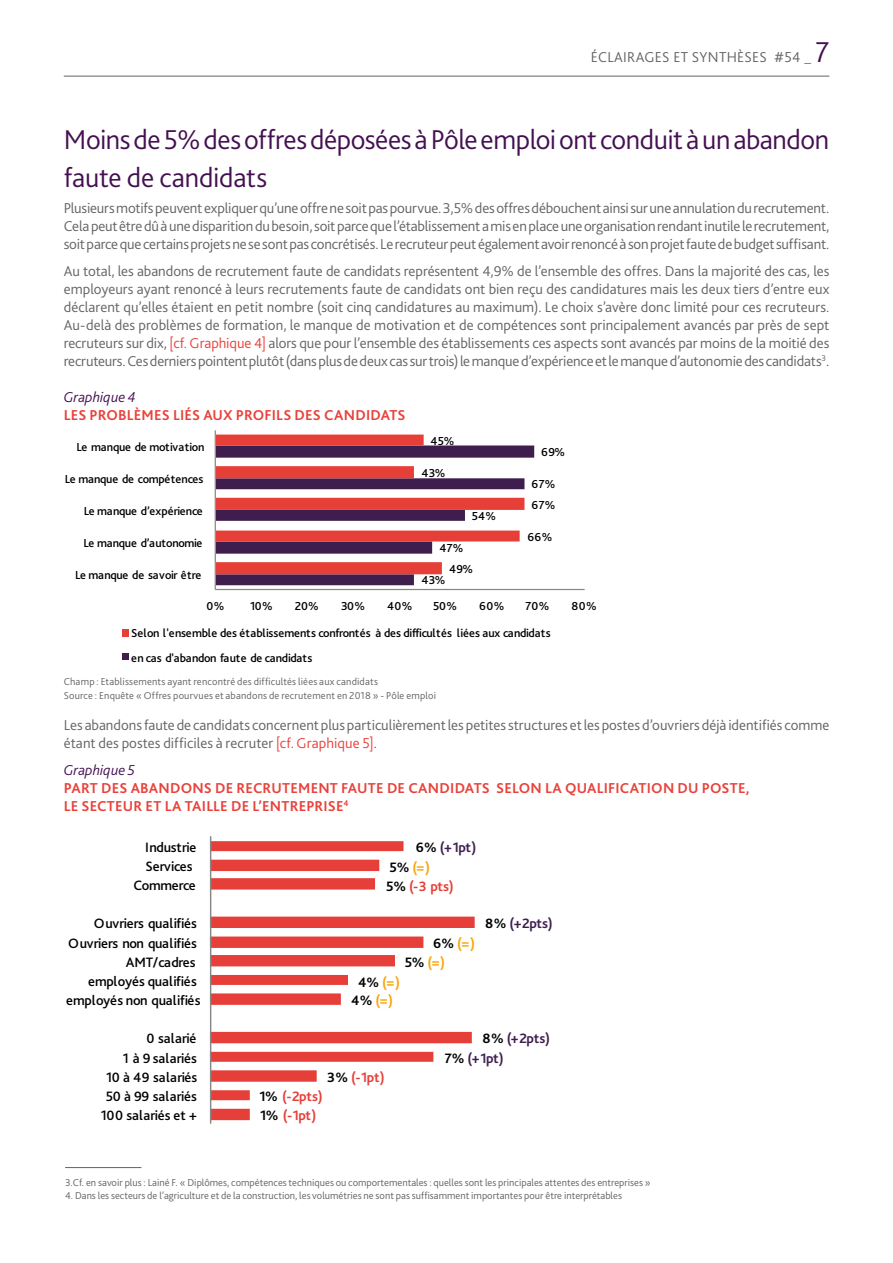
<style>
.page{position:relative;width:893px;height:1263px;background:#fff}
.page>*{position:absolute;margin:0;border:0;box-sizing:border-box;transform-origin:0 0}
.TEXTE_INTRO{font:300 28.5px/37.5px "Bliss 2";letter-spacing:-.015em;color:#441051}
.TEXTE_INTRO-2{font:300 15px/18px "Bliss 2";letter-spacing:-.005em;color:#646363;text-align:justify}
.t1{font:700 15px/18px "Bliss 2";letter-spacing:.01em;color:#e8423b}
.TEXTE_INTRO-3{font:300 15px "Bliss 2";letter-spacing:.02em;color:#646363}
.TEXTE_INTRO-4{font:italic 300 15px "Bliss 2";color:#441051}
.t2{font:500 14.25px "Bliss 2";letter-spacing:-.015em;color:#010202}
.t3{font:500 14.25px "Bliss 2";letter-spacing:.015em;color:#010202}
.t4{font:700 14.25px "Bliss 2";letter-spacing:-.03em;color:#e63f39}
.t5{font:700 14.25px "Bliss 2";letter-spacing:-.03em;color:#3f1e4f}
.t6{font:700 14.25px "Bliss 2";color:#f7a508}
.t7{font:500 14.25px "Bliss 2";letter-spacing:.005em;color:#010202}
.t8{font:500 12.15px/24px "Bliss 2";letter-spacing:-.025em;color:#000}
.TEXTE_INTRO-5{font:300 10.5px "Bliss 2";color:#646363}
.TEXTE_INTRO-6{font:300 10.5px "Bliss 2";letter-spacing:.02em;color:#646363}
.s1{font-size:30px;color:#441051}
.s2{color:#e8423b}
.s3{color:#010202}
</style>
<div class="page">
<hr style="left:64px;top:76px;width:765px;height:1px;background:#646363">
<svg style="left:216px;top:435px;width:318px;height:150px"></svg>
<hr style="left:215px;top:589px;width:370px;height:1px;background:#868686">
<hr style="left:215px;top:430px;width:1px;height:159px;background:#868686">
<div style="left:122px;top:629px;width:6px;height:7px;background:#e63f38"></div>
<svg style="left:122px;top:653px;width:6px;height:6px"></svg>
<hr style="left:65px;top:1167px;width:76px;height:1px;background:#646363">
<svg style="left:211px;top:841px;width:264px;height:279px"></svg>
<hr style="left:210px;top:836px;width:1px;height:288px;background:#868686">
<p class="TEXTE_INTRO-3" style="left:591px;top:47px;width:240px">ÉCLAIRAGES ET SYNTHÈSES #54 _ <span class="s1">7</span></p>
<p class="TEXTE_INTRO" style="left:64px;top:121px;width:767px">Moins de 5% des offres déposées à Pôle emploi ont conduit à un abandon faute de candidats</p>
<p class="TEXTE_INTRO-2" style="left:64px;top:199px;width:767px">Plusieurs motifs peuvent expliquer qu’une offre ne soit pas pourvue. 3,5% des offres débouchent ainsi sur une annulation du recrutement.<br>Cela peut être dû à une disparition du besoin, soit parce que l’établissement a mis en place une organisation rendant inutile le recrutement, soit parce que certains projets ne se sont pas concrétisés. Le recruteur peut également avoir renoncé à son projet faute de budget suffisant.</p>
<p class="TEXTE_INTRO-2" style="left:64px;top:262px;width:767px">Au total, les abandons de recrutement faute de candidats représentent 4,9% de l’ensemble des offres. Dans la majorité des cas, les employeurs ayant renoncé à leurs recrutements faute de candidats ont bien reçu des candidatures mais les deux tiers d’entre eux déclarent qu’elles étaient en petit nombre (soit cinq candidatures au maximum). Le choix s’avère donc limité pour ces recruteurs.<br>Au-delà des problèmes de formation, le manque de motivation et de compétences sont principalement avancés par près de sept recruteurs sur dix, <span class="s2">[cf. Graphique 4]</span> alors que pour l’ensemble des établissements ces aspects sont avancés par moins de la moitié des recruteurs. Ces derniers pointent plutôt (dans plus de deux cas sur trois) le manque d’expérience et le manque d’autonomie des candidats<sup>3</sup>.</p>
<p class="TEXTE_INTRO-4" style="left:64px;top:387px;width:74px">Graphique 4</p>
<p class="t1" style="left:64px;top:406px;width:343px">LES PROBLÈMES LIÉS AUX PROFILS DES CANDIDATS</p>
<p class="t8" style="left:77px;top:435px;width:129px">Le manque de motivation</p>
<p class="t8" style="left:430px;top:429px;width:25px">45%</p>
<p class="t8" style="left:541px;top:440px;width:25px">69%</p>
<p class="t8" style="left:65px;top:467px;width:140px">Le manque de compétences</p>
<p class="t8" style="left:421px;top:461px;width:25px">43%</p>
<p class="t8" style="left:531px;top:472px;width:25px">67%</p>
<p class="t8" style="left:84px;top:499px;width:120px">Le manque d’expérience</p>
<p class="t8" style="left:472px;top:504px;width:25px">54%</p>
<p class="t8" style="left:531px;top:493px;width:25px">67%</p>
<p class="t8" style="left:84px;top:531px;width:120px">Le manque d’autonomie</p>
<p class="t8" style="left:439px;top:536px;width:25px">47%</p>
<p class="t8" style="left:527px;top:525px;width:27px">66%</p>
<p class="t8" style="left:75px;top:563px;width:128px">Le manque de savoir être</p>
<p class="t8" style="left:449px;top:557px;width:25px">49%</p>
<p class="t8" style="left:421px;top:568px;width:25px">43%</p>
<p class="t8" style="left:206px;top:594px;width:19px">0%</p>
<p class="t8" style="left:250px;top:594px;width:24px">10%</p>
<p class="t8" style="left:295px;top:594px;width:25px">20%</p>
<p class="t8" style="left:341px;top:594px;width:25px">30%</p>
<p class="t8" style="left:387px;top:594px;width:27px">40%</p>
<p class="t8" style="left:433px;top:594px;width:25px">50%</p>
<p class="t8" style="left:479px;top:594px;width:27px">60%</p>
<p class="t8" style="left:525px;top:594px;width:25px">70%</p>
<p class="t8" style="left:571px;top:594px;width:27px">80%</p>
<p class="t8" style="left:131px;top:621px;width:421px">Selon l'ensemble des établissements confrontés à des difficultés liées aux candidats en cas d'abandon faute de candidats</p>
<p class="TEXTE_INTRO-5" style="left:64px;top:675px;width:316px">Champ : Etablissements ayant rencontré des difficultés liées aux candidats</p>
<p class="TEXTE_INTRO-6" style="left:64px;top:689px;width:374px">Source : Enquête « Offres pourvues et abandons de recrutement en 2018 » - Pôle emploi</p>
<p class="TEXTE_INTRO-2" style="left:64px;top:716px;width:767px">Les abandons faute de candidats concernent plus particulièrement les petites structures et les postes d’ouvriers déjà identifiés comme étant des postes difficiles à recruter <span class="s2">[cf. Graphique 5]</span>.</p>
<p class="TEXTE_INTRO-4" style="left:64px;top:760px;width:73px">Graphique 5</p>
<p class="t1" style="left:64px;top:779px;width:687px">PART DES ABANDONS DE RECRUTEMENT FAUTE DE CANDIDATS SELON LA QUALIFICATION DU POSTE,<br>LE SECTEUR ET LA TAILLE DE L’ENTREPRISE<sup>4</sup></p>
<p class="t2" style="left:145px;top:838px;width:53px">Industrie</p>
<p class="t5" style="left:416px;top:838px;width:62px"><span class="s3">6%</span> (+1pt)</p>
<p class="t2" style="left:146px;top:857px;width:49px">Services</p>
<p class="t6" style="left:390px;top:859px;width:42px"><span class="s3">5%</span> (=)</p>
<p class="t2" style="left:133px;top:876px;width:64px">Commerce</p>
<p class="t4" style="left:386px;top:878px;width:69px"><span class="s3">5%</span> (-3 pts)</p>
<p class="t2" style="left:94px;top:915px;width:105px">Ouvriers qualifiés</p>
<p class="t5" style="left:485px;top:915px;width:69px"><span class="s3">8%</span> (+2pts)</p>
<p class="t2" style="left:68px;top:934px;width:130px">Ouvriers non qualifiés</p>
<p class="t6" style="left:433px;top:934px;width:43px"><span class="s3">6%</span> (=)</p>
<p class="t2" style="left:126px;top:953px;width:71px">AMT/cadres</p>
<p class="t6" style="left:405px;top:953px;width:42px"><span class="s3">5%</span> (=)</p>
<p class="t2" style="left:88px;top:972px;width:110px">employés qualifiés</p>
<p class="t6" style="left:358px;top:974px;width:43px"><span class="s3">4%</span> (=)</p>
<p class="t2" style="left:66px;top:991px;width:136px">employés non qualifiés</p>
<p class="t6" style="left:351px;top:991px;width:43px"><span class="s3">4%</span> (=)</p>
<p class="t7" style="left:147px;top:1030px;width:51px">0 salarié</p>
<p class="t5" style="left:482px;top:1030px;width:69px"><span class="s3">8%</span> (+2pts)</p>
<p class="t3" style="left:123px;top:1049px;width:76px">1 à 9 salariés</p>
<p class="t5" style="left:445px;top:1049px;width:61px"><span class="s3">7%</span> (+1pt)</p>
<p class="t3" style="left:106px;top:1068px;width:93px">10 à 49 salariés</p>
<p class="t4" style="left:327px;top:1068px;width:59px"><span class="s3">3%</span> (-1pt)</p>
<p class="t2" style="left:106px;top:1087px;width:93px">50 à 99 salariés</p>
<p class="t4" style="left:259px;top:1087px;width:65px"><span class="s3">1%</span> (-2pts)</p>
<p class="t3" style="left:101px;top:1106px;width:98px">100 salariés et +</p>
<p class="t4" style="left:260px;top:1106px;width:58px"><span class="s3">1%</span> (-1pt)</p>
<p class="TEXTE_INTRO-5" style="left:65px;top:1176px;width:587px">3.Cf. en savoir plus : Lainé F. « Diplômes, compétences techniques ou comportementales : quelles sont les principales attentes des entreprises »</p>
<p class="TEXTE_INTRO-5" style="left:65px;top:1189px;width:558px">4. Dans les secteurs de l’agriculture et de la construction, les volumétries ne sont pas suffisamment importantes pour être interprétables</p>
</div>
